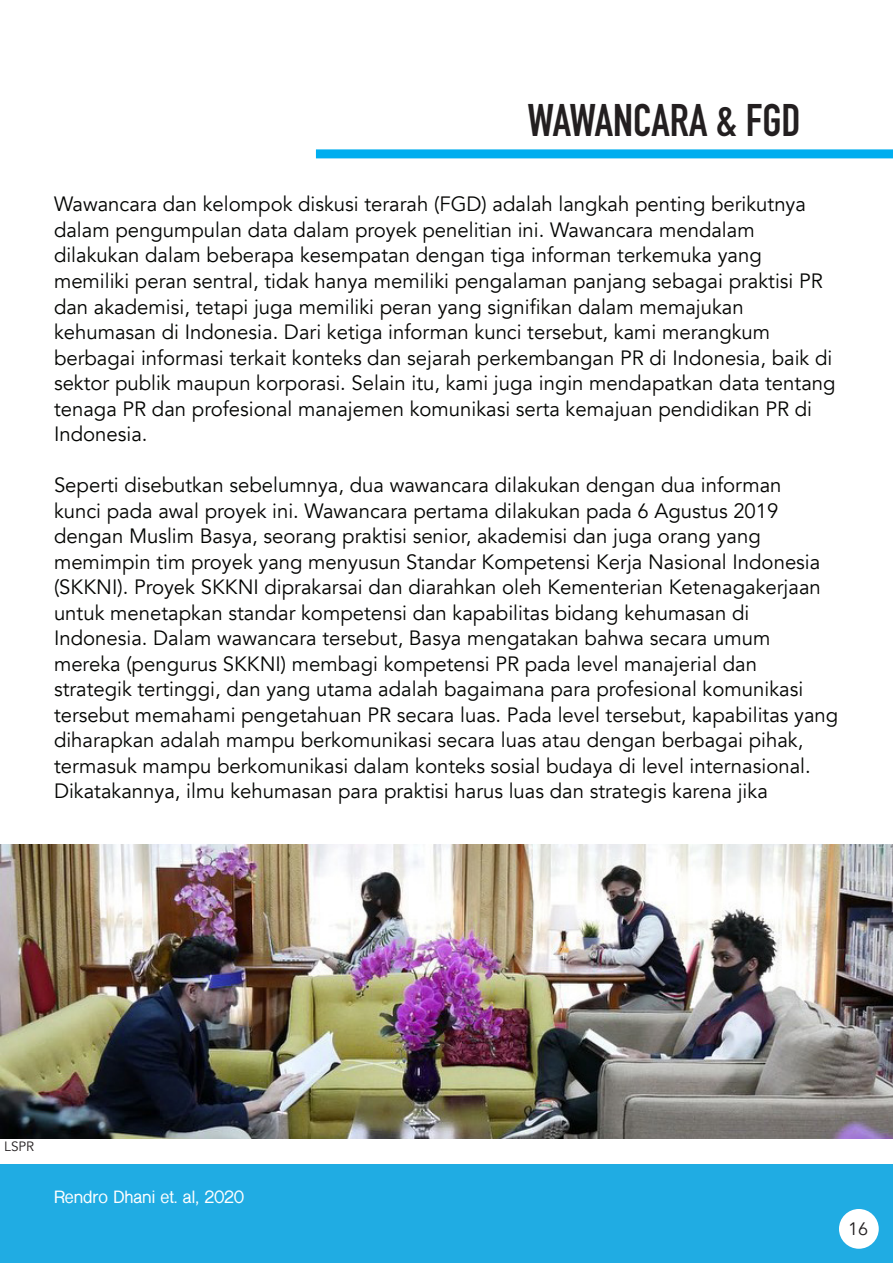
<style>
.page{position:relative;width:893px;height:1263px;background:#fff}
.page>*{position:absolute;margin:0;border:0;box-sizing:border-box;transform-origin:0 0}
.t1{font:700 45px "DIN Condensed";color:#231f20}
.t2{font:20.7px/25.5px "Avenir";color:#040503}
.t3{font:18px "Avenir";color:#231f20}
.t4{font:700 16.5px "Shree Dev 0714";color:#fff}
.t5{font:13.5px "Avenir";color:#231f20}
</style>
<div class="page">
<div style="left:316px;top:149px;width:577px;height:9px;background:#00aeef"></div>
<img style="left:0;top:844px;width:893px;height:294px">
<div style="left:0;top:1164px;width:893px;height:99px;background:#20ace3"></div>
<div style="left:839px;top:1209px;width:40px;height:40px;background:#fff;border-radius:50%"></div>
<p class="t1" style="left:528px;top:90px;width:275px">WAWANCARA &amp; FGD</p>
<p class="t2" style="left:54px;top:192px;width:753px">Wawancara dan kelompok diskusi terarah (FGD) adalah langkah penting berikutnya dalam pengumpulan data dalam proyek penelitian ini. Wawancara mendalam</p>
<p class="t2" style="left:54px;top:243px;width:709px">dilakukan dalam beberapa kesempatan dengan tiga informan terkemuka yang</p>
<p class="t2" style="left:54px;top:268px;width:770px">memiliki peran sentral, tidak hanya memiliki pengalaman panjang sebagai praktisi PR dan akademisi, tetapi juga memiliki peran yang signifikan dalam memajukan</p>
<p class="t2" style="left:54px;top:319px;width:718px">kehumasan di Indonesia. Dari ketiga informan kunci tersebut, kami merangkum</p>
<p class="t2" style="left:54px;top:345px;width:783px">berbagai informasi terkait konteks dan sejarah perkembangan PR di Indonesia, baik di sektor publik maupun korporasi. Selain itu, kami juga ingin mendapatkan data tentang tenaga PR dan profesional manajemen komunikasi serta kemajuan pendidikan PR di Indonesia.</p>
<p class="t2" style="left:54px;top:472px;width:729px">Seperti disebutkan sebelumnya, dua wawancara dilakukan dengan dua informan</p>
<p class="t2" style="left:54px;top:498px;width:726px">kunci pada awal proyek ini. Wawancara pertama dilakukan pada 6 Agustus 2019</p>
<p class="t2" style="left:54px;top:523px;width:708px">dengan Muslim Basya, seorang praktisi senior, akademisi dan juga orang yang</p>
<p class="t2" style="left:54px;top:549px;width:768px;text-align:justify">memimpin tim proyek yang menyusun Standar Kompetensi Kerja Nasional Indonesia (SKKNI). Proyek SKKNI diprakarsai dan diarahkan oleh Kementerian Ketenagakerjaan untuk menetapkan standar kompetensi dan kapabilitas bidang kehumasan di</p>
<p class="t2" style="left:54px;top:625px;width:718px">Indonesia. Dalam wawancara tersebut, Basya mengatakan bahwa secara umum</p>
<p class="t2" style="left:54px;top:651px;width:705px">mereka (pengurus SKKNI) membagi kompetensi PR pada level manajerial dan</p>
<p class="t2" style="left:54px;top:676px;width:786px">strategik tertinggi, dan yang utama adalah bagaimana para profesional komunikasi tersebut memahami pengetahuan PR secara luas. Pada level tersebut, kapabilitas yang diharapkan adalah mampu berkomunikasi secara luas atau dengan berbagai pihak, termasuk mampu berkomunikasi dalam konteks sosial budaya di level internasional.<br>Dikatakannya, ilmu kehumasan para praktisi harus luas dan strategis karena jika</p>
<p class="t5" style="left:4px;top:1138px;width:32px">LSPR</p>
<p class="t4" style="left:54px;top:1187px;width:191px">Rendro Dhani et. al, 2020</p>
<p class="t3" style="left:848px;top:1218px;width:22px">16</p>
</div>
